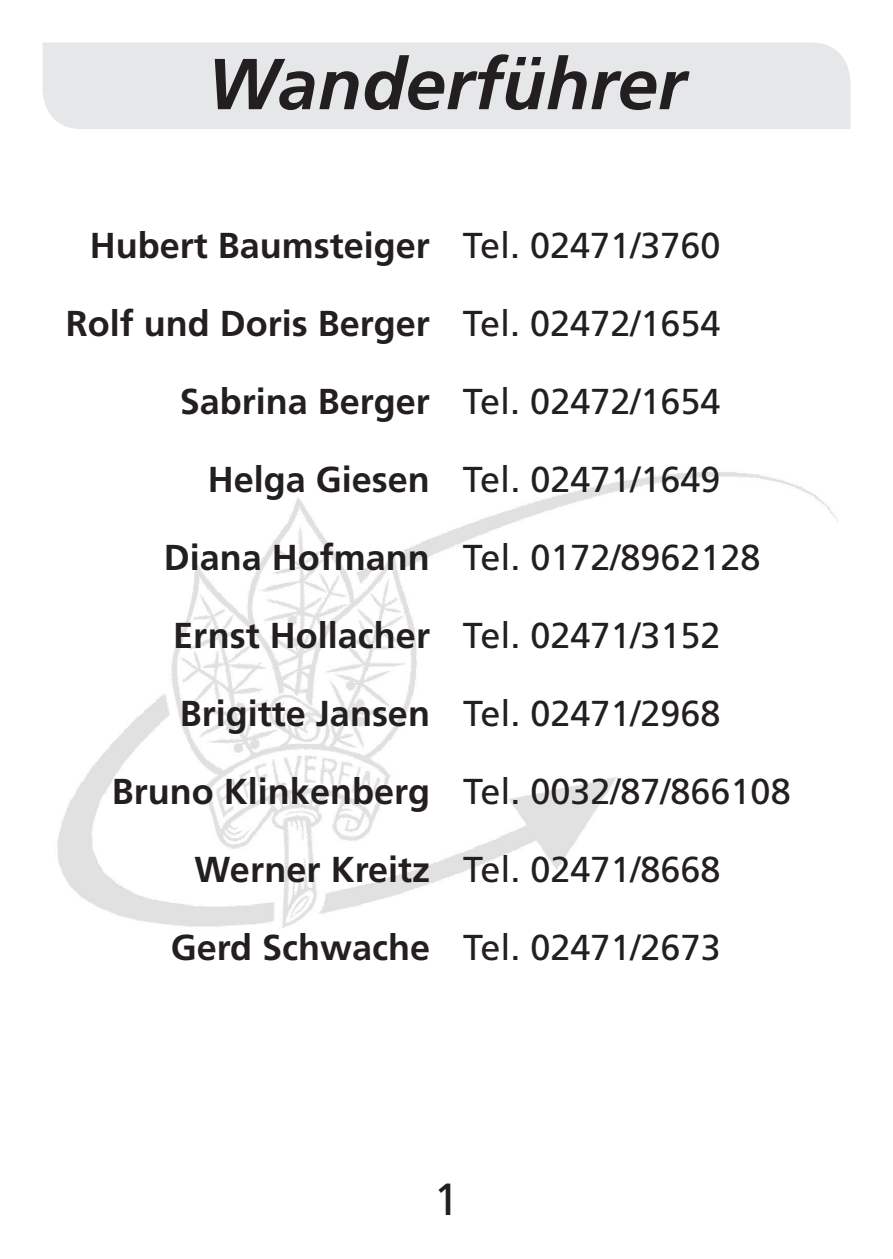
<style>
.page{position:relative;width:893px;height:1259px;background:#fff}
.page>*{position:absolute;margin:0;border:0;box-sizing:border-box;transform-origin:0 0}
.t1{font:italic 700 72px "Frutiger";color:#231f20}
.t2{font:45px "Frutiger";color:#231f20}
.t3{font:36px "Frutiger";color:#231f20}
.t4{font:700 36px "Frutiger";color:#231f20}
.s1{font-weight:400}
.s2{font-weight:700}
</style>
<div class="page">
<img style="left:57px;top:472px;width:781px;height:456px">
<div style="left:43px;top:43px;width:807px;height:86px;background:#e6e7e9"></div>
<h1 class="t1" style="left:207px;top:42px;width:480px">Wanderführer</h1>
<p class="t4" style="left:90px;top:224px;width:632px">Hubert Baumsteiger <span class="s1">Tel. 02471/3760</span></p>
<p class="t4" style="left:66px;top:302px;width:656px">Rolf und Doris Berger <span class="s1">Tel. 02472/1654</span></p>
<p class="t3" style="left:180px;top:380px;width:542px"><span class="s2">Sabrina Berger</span> Tel. 02472/1654</p>
<p class="t3" style="left:208px;top:458px;width:514px"><span class="s2">Helga Giesen</span> Tel. 02471/1649</p>
<p class="t3" style="left:164px;top:536px;width:598px"><span class="s2">Diana Hofmann</span> Tel. 0172/8962128</p>
<p class="t4" style="left:173px;top:614px;width:549px">Ernst Hollacher <span class="s1">Tel. 02471/3152</span></p>
<p class="t4" style="left:180px;top:692px;width:542px">Brigitte Jansen <span class="s1">Tel. 02471/2968</span></p>
<p class="t3" style="left:112px;top:770px;width:680px"><span class="s2">Bruno Klinkenberg</span> Tel. 0032/87/866108</p>
<p class="t3" style="left:195px;top:848px;width:527px"><span class="s2">Werner Kreitz</span> Tel. 02471/8668</p>
<p class="t3" style="left:171px;top:926px;width:551px"><span class="s2">Gerd Schwache</span> Tel. 02471/2673</p>
<p class="t2" style="left:434px;top:1172px;width:27px">1</p>
</div>
